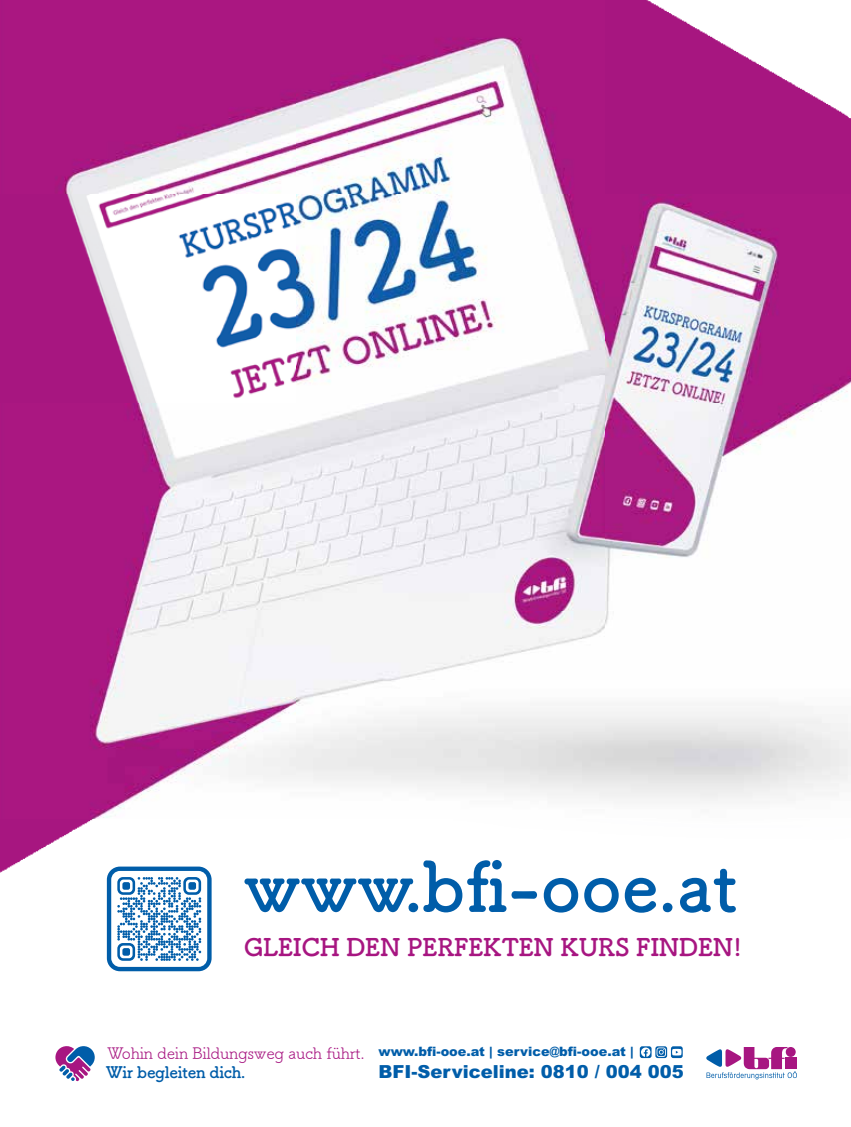
<style>
.page{position:relative;width:851px;height:1127px;background:#fff}
.page>*{position:absolute;margin:0;border:0;box-sizing:border-box;transform-origin:0 0}
.t1{font:700 68.4px "Apple Tsuku B Rd Gothic";color:#005da9}
.t2{font:700 24.15px "Apple Tsuku B Rd Gothic";color:#a71681}
.t3{font:900 18px "Arial";color:#005da9}
.t4{font:15.9px "Apple Tsuku B Rd Gothic";letter-spacing:-.02em;color:#a71681}
.t5{font:700 15.9px "Apple Tsuku B Rd Gothic";letter-spacing:-.02em;color:#005da9}
.t6{font:900 12.9px "Arial";color:#005da9}
</style>
<div class="page">
<img style="left:0;top:0;width:850px;height:1080px">
<svg style="left:107px;top:866px;width:104px;height:105px"></svg>
<div style="left:122px;top:882px;width:8px;height:8px;background:#005da9;border-radius:2px"></div>
<div style="left:188px;top:882px;width:8px;height:8px;background:#005da9;border-radius:2px"></div>
<div style="left:122px;top:948px;width:8px;height:8px;background:#005da9;border-radius:2px"></div>
<svg style="left:55px;top:1046px;width:40px;height:36px"></svg>
<svg style="left:706px;top:1047px;width:90px;height:32px"></svg>
<svg style="left:639px;top:1046px;width:43px;height:12px"></svg>
<h1 class="t1" style="left:244px;top:833px;width:495px">www.bfi-ooe.at</h1>
<h2 class="t2" style="left:244px;top:928px;width:500px">GLEICH DEN PERFEKTEN KURS FINDEN!</h2>
<p class="t4" style="left:107px;top:1041px;width:259px">Wohin dein Bildungsweg auch führt.</p>
<p class="t5" style="left:106px;top:1059px;width:141px">Wir begleiten dich.</p>
<p class="t6" style="left:378px;top:1042px;width:257px">www.bfi-ooe.at | service@bfi-ooe.at |</p>
<h3 class="t3" style="left:378px;top:1058px;width:307px">BFI-Serviceline: 0810 / 004 005</h3>
</div>
